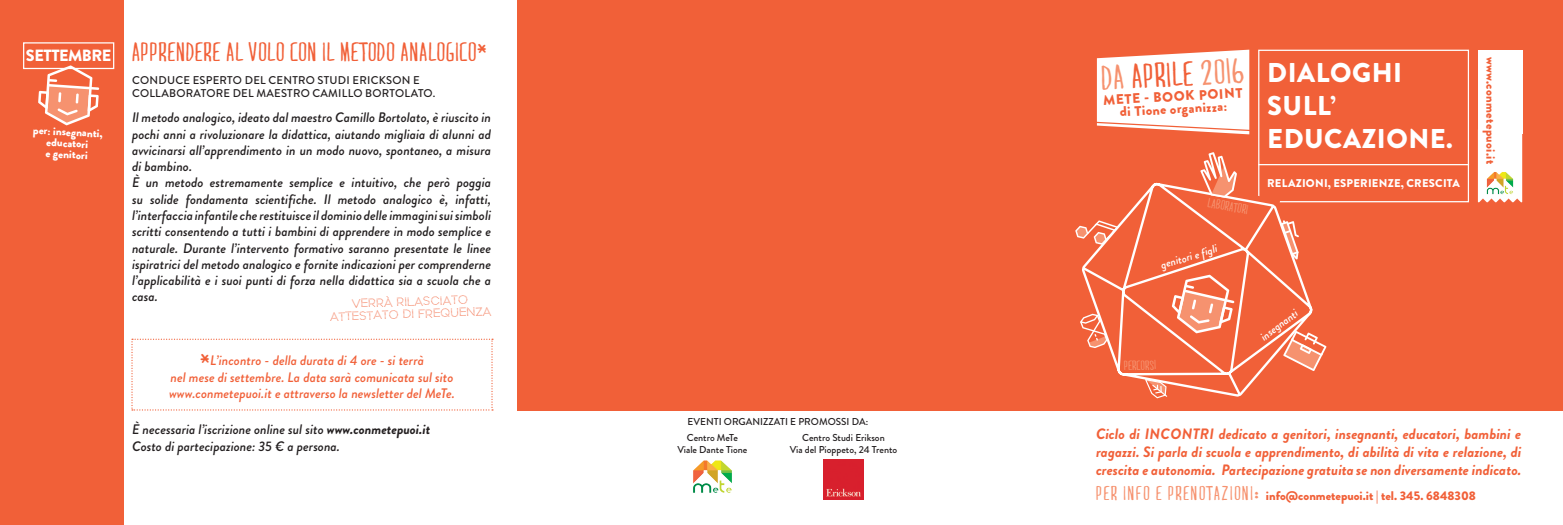
<style>
.page{position:relative;width:1563px;height:525px;background:#fff}
.page>*{position:absolute;margin:0;border:0;box-sizing:border-box;transform-origin:0 0}
.t1{font:32.62px "MARI&DAVID";color:#f6926f}
.t2{font:900 27.12px "Brandon Grotesque";letter-spacing:.02em;color:#fff}
.t3{font:25px "MARI&DAVID";letter-spacing:.05em;color:#f16038}
.t4{font:900 16.25px "Brandon Grotesque";letter-spacing:-.03em;color:#fff}
.t5{font:italic 700 15px/18px "Brandon Grotesque";color:#f16038;text-align:justify}
.t6{font:italic 500 13.75px/16.2px "Brandon Grotesque";color:#231f20;text-align:justify}
.t7{font:italic 500 13.75px "Brandon Grotesque";color:#f16038}
.t8{font:900 13.75px "Brandon Grotesque";color:#f16038}
.t9{font:900 12.5px "Brandon Grotesque";color:#f16038}
.t10{font:900 12.5px "Brandon Grotesque";letter-spacing:.03em;color:#f16038}
.t11{font:12.5px "MARI&DAVID";color:#f6926f}
.t12{font:500 11.25px/13.8px "Brandon Grotesque";letter-spacing:.02em;color:#231f20}
.t13{font:900 11.25px/11.2px "Brandon Grotesque";letter-spacing:.02em;color:#fff;text-align:center}
.t14{font:11.25px/12.5px "Perfograma";color:#f16038;text-align:center}
.t15{font:italic 500 11.25px "Brandon Grotesque";color:#fff}
.t16{font:500 10px "Brandon Grotesque";color:#231f20}
.s1{font-family:"DK Pardesi";font-weight:400;font-style:normal;font-size:18.75px}
.s2{font-weight:700}
.s3{color:#f16038}
.s4{font-family:"MARI&DAVID";font-weight:400;font-size:18.75px;color:#f6926f}
</style>
<div class="page">
<div style="left:517px;top:0;width:1046px;height:410px;background:#f16038"></div>
<div style="left:1258px;top:50px;width:211px;height:152px;border:1px solid #fff"></div>
<hr style="left:1258px;top:164px;width:211px;height:1px;background:#fff">
<div style="left:1478px;top:50px;width:44px;height:83px;background:#fff"></div>
<div style="left:1478px;top:133px;width:44px;height:69px;background:#fff"></div>
<img style="left:1486px;top:171px;width:27px;height:23px">
<svg style="left:1082px;top:181px;width:232px;height:216px"></svg>
<svg style="left:1280px;top:220px;width:19px;height:39px"></svg>
<svg style="left:1075px;top:220px;width:43px;height:25px"></svg>
<svg style="left:1283px;top:330px;width:43px;height:41px"></svg>
<svg style="left:1080px;top:313px;width:27px;height:35px"></svg>
<svg style="left:1200px;top:152px;width:37px;height:45px"></svg>
<svg style="left:1145px;top:379px;width:22px;height:19px"></svg>
<svg style="left:1096px;top:50px;width:154px;height:84px;background:#fdece7"></svg>
<img style="left:693px;top:460px;width:39px;height:33px">
<img style="left:824px;top:459px;width:39px;height:39px">
<div style="left:0;top:0;width:123px;height:524px;background:#f16038"></div>
<div style="left:23px;top:42px;width:91px;height:27px;border:1px solid #fff"></div>
<svg style="left:38px;top:65px;width:61px;height:60px"></svg>
<svg style="left:131px;top:338px;width:362px;height:72px"></svg>
<p class="t4" style="left:26px;top:44px;width:87px">SETTEMBRE</p>
<p class="t13" style="left:33px;top:124px;width:71px;rotate:3deg">per: insegnanti, educatori</p>
<p class="t13" style="left:46px;top:147px;width:44px;rotate:3deg">e genitori</p>
<p class="t3" style="left:132px;top:38px;width:356px">APPRENDERE AL VOLO CON IL METODO ANALOGICO<sup>*</sup></p>
<p class="t12" style="left:132px;top:73px;width:305px">CONDUCE ESPERTO DEL CENTRO STUDI ERICKSON E<br>COLLABORATORE DEL MAESTRO CAMILLO BORTOLATO.</p>
<p class="t6" style="left:132px;top:110px;width:361px">Il metodo analogico, ideato dal maestro Camillo Bortolato, è riuscito in pochi anni a rivoluzionare la didattica, aiutando migliaia di alunni ad avvicinarsi all’apprendimento in un modo nuovo, spontaneo, a misura di bambino.</p>
<p class="t6" style="left:132px;top:175px;width:361px">È un metodo estremamente semplice e intuitivo, che però poggia su solide fondamenta scientifiche. Il metodo analogico è, infatti, l’interfaccia infantile che restituisce il dominio delle immagini sui simboli scritti consentendo a tutti i bambini di apprendere in modo semplice e naturale. Durante l’intervento formativo saranno presentate le linee ispiratrici del metodo analogico e fornite indicazioni per comprenderne l’applicabilità e i suoi punti di forza nella didattica sia a scuola che a casa.</p>
<p class="t14" style="left:329px;top:299px;width:163px;rotate:-2deg">VERRà RILASCIATO<br>ATTESTATO DI FREQUENZA</p>
<p class="t7" style="left:200px;top:351px;width:225px"><span class="s1">*</span>L’incontro - della durata di 4 ore - si terrà</p>
<p class="t7" style="left:170px;top:367px;width:284px">nel mese di settembre. La data sarà comunicata sul sito</p>
<p class="t7" style="left:169px;top:383px;width:287px">www.conmetepuoi.it e attraverso la newsletter del MeTe.</p>
<p class="t6" style="left:132px;top:421px;width:300px">È necessaria l’iscrizione online sul sito <span class="s2">www.conmetepuoi.it</span></p>
<p class="t6" style="left:132px;top:437px;width:210px">Costo di partecipazione: 35 € a persona.</p>
<p class="t16" style="left:687px;top:414px;width:182px">EVENTI ORGANIZZATI E PROMOSSI DA:</p>
<p class="t16" style="left:687px;top:430px;width:53px">Centro MeTe</p>
<p class="t16" style="left:677px;top:442px;width:72px">Viale Dante Tione</p>
<p class="t16" style="left:802px;top:430px;width:84px">Centro Studi Erikson</p>
<p class="t16" style="left:789px;top:442px;width:109px">Via del Pioppeto, 24 Trento</p>
<p class="t1" style="left:1100px;top:60px;width:144px;rotate:-3deg">da <span class="s3">APRILE</span> 2016</p>
<p class="t8" style="left:1102px;top:90px;width:141px;rotate:-3deg">METE - BOOK POINT</p>
<p class="t8" style="left:1119px;top:102px;width:109px;rotate:-3deg">di Tione organizza:</p>
<p class="t11" style="left:1209px;top:195px;width:42px;rotate:11deg">laboratori</p>
<p class="t15" style="left:1159px;top:257px;width:60px;rotate:-17deg">genitori e figli</p>
<p class="t2" style="left:1267px;top:54px;width:136px">DIALOGHI</p>
<p class="t2" style="left:1267px;top:86px;width:70px">SULL’</p>
<p class="t2" style="left:1267px;top:119px;width:187px">EDUCAZIONE.</p>
<p class="t13" style="left:1267px;top:177px;width:194px">RELAZIONI, ESPERIENZE, CRESCITA</p>
<p class="t11" style="left:1123px;top:359px;width:34px;rotate:-2deg">PERCORSI</p>
<p class="t15" style="left:1257px;top:331px;width:45px;rotate:-37deg">insegnanti</p>
<p class="t10" style="left:1499px;top:57px;width:109px;rotate:90deg">www.conmetepuoi.it</p>
<p class="t5" style="left:1096px;top:424px;width:427px">Ciclo di INCONTRI dedicato a genitori, insegnanti, educatori, bambini e ragazzi. Si parla di scuola e apprendimento, di abilità di vita e relazione, di crescita e autonomia. Partecipazione gratuita se non diversamente indicato.</p>
<p class="t9" style="left:1096px;top:486px;width:381px"><span class="s4">PER INFO E PRENOTAZIONI:</span> info@conmetepuoi.it | tel. 345. 6848308</p>
</div>
